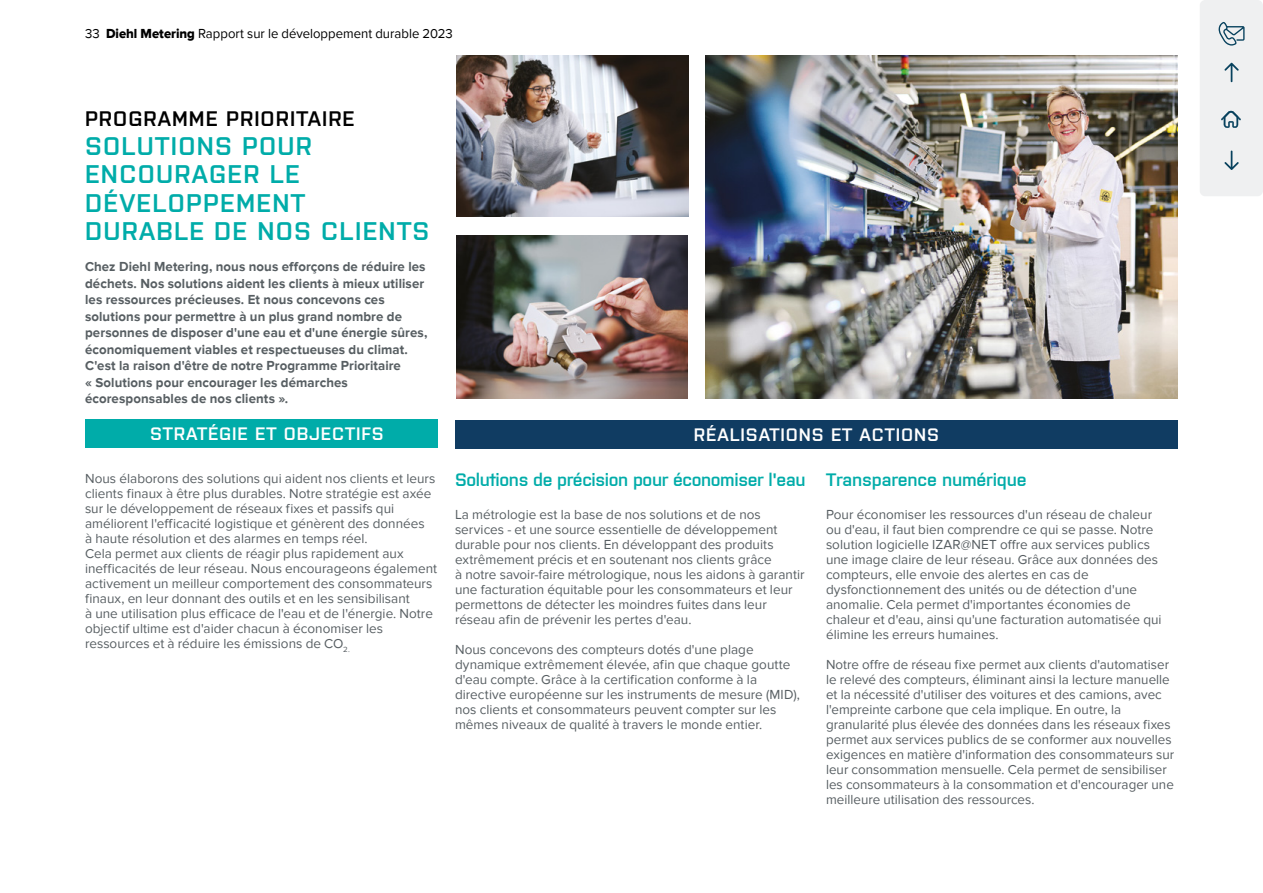
<style>
.page{position:relative;width:1263px;height:893px;background:#fff}
.page>*{position:absolute;margin:0;border:0;box-sizing:border-box;transform-origin:0 0}
.t1{font:600 25.5px/28.5px "Purista";letter-spacing:.05em;color:#00aca9}
.t2{font:600 21px "Purista";letter-spacing:.05em;color:#000}
.t3{font:600 18px "Purista";letter-spacing:-.02em;color:#00aca9}
.t4{font:600 18px "Purista";letter-spacing:.05em;color:#fff}
.t5{font:13.5px/15px "Proxima Nova";color:#575e62}
.t6{font:700 13.5px/16.5px "Proxima Nova";letter-spacing:.01em;color:#575e62}
.t7{font:13.5px "Proxima Nova";letter-spacing:.005em;color:#000}
.s1{font-family:"Proxima Nova Extrabld"}
</style>
<div class="page">
<img style="left:456px;top:55px;width:232px;height:162px">
<div style="left:85px;top:419px;width:353px;height:29px;background:#00aca9"></div>
<div style="left:455px;top:420px;width:723px;height:29px;background:#103c62"></div>
<img style="left:456px;top:235px;width:232px;height:163px">
<img style="left:706px;top:55px;width:472px;height:343px">
<div style="left:1200px;top:0;width:63px;height:196px;background:#eff0f1;border-radius:5px"></div>
<svg style="left:1221px;top:110px;width:20px;height:18px"></svg>
<svg style="left:1218px;top:22px;width:26px;height:24px"></svg>
<svg style="left:1224px;top:151px;width:15px;height:19px"></svg>
<svg style="left:1224px;top:63px;width:15px;height:19px"></svg>
<p class="t7" style="left:85px;top:26px;width:369px">33 <span class="s1">Diehl Metering</span> Rapport sur le développement durable 2023</p>
<h2 class="t2" style="left:85px;top:103px;width:271px">PROGRAMME PRIORITAIRE</h2>
<h1 class="t1" style="left:85px;top:129px;width:346px">SOLUTIONS POUR<br>ENCOURAGER LE<br>DÉVELOPPEMENT<br>DURABLE DE NOS CLIENTS</h1>
<p class="t6" style="left:85px;top:259px;width:344px">Chez Diehl Metering, nous nous efforçons de réduire les déchets. Nos solutions aident les clients à mieux utiliser les ressources précieuses. Et nous concevons ces solutions pour permettre à un plus grand nombre de personnes de disposer d'une eau et d'une énergie sûres, économiquement viables et respectueuses du climat.<br>C'est la raison d'être de notre Programme Prioritaire<br>« Solutions pour encourager les démarches écoresponsables de nos clients ».</p>
<h3 class="t4" style="left:150px;top:420px;width:235px">STRATÉGIE ET OBJECTIFS</h3>
<h3 class="t4" style="left:694px;top:421px;width:247px">RÉALISATIONS ET ACTIONS</h3>
<h3 class="t3" style="left:455px;top:467px;width:352px">Solutions de précision pour économiser l'eau</h3>
<p class="t5" style="left:455px;top:507px;width:351px">La métrologie est la base de nos solutions et de nos services - et une source essentielle de développement durable pour nos clients. En développant des produits extrêmement précis et en soutenant nos clients grâce<br>à notre savoir-faire métrologique, nous les aidons à garantir une facturation équitable pour les consommateurs et leur permettons de détecter les moindres fuites dans leur réseau afin de prévenir les pertes d'eau.</p>
<p class="t5" style="left:455px;top:642px;width:346px">Nous concevons des compteurs dotés d'une plage dynamique extrêmement élevée, afin que chaque goutte d'eau compte. Grâce à la certification conforme à la directive européenne sur les instruments de mesure (MID), nos clients et consommateurs peuvent compter sur les mêmes niveaux de qualité à travers le monde entier.</p>
<h3 class="t3" style="left:826px;top:467px;width:202px">Transparence numérique</h3>
<p class="t5" style="left:826px;top:507px;width:337px">Pour économiser les ressources d'un réseau de chaleur ou d'eau, il faut bien comprendre ce qui se passe. Notre solution logicielle IZAR@NET offre aux services publics une image claire de leur réseau. Grâce aux données des compteurs, elle envoie des alertes en cas de dysfonctionnement des unités ou de détection d'une anomalie. Cela permet d'importantes économies de chaleur et d'eau, ainsi qu'une facturation automatisée qui élimine les erreurs humaines.</p>
<p class="t5" style="left:826px;top:657px;width:350px">Notre offre de réseau fixe permet aux clients d'automatiser le relevé des compteurs, éliminant ainsi la lecture manuelle et la nécessité d'utiliser des voitures et des camions, avec l'empreinte carbone que cela implique. En outre, la granularité plus élevée des données dans les réseaux fixes permet aux services publics de se conformer aux nouvelles exigences en matière d'information des consommateurs sur leur consommation mensuelle. Cela permet de sensibiliser les consommateurs à la consommation et d'encourager une meilleure utilisation des ressources.</p>
<p class="t5" style="left:85px;top:471px;width:354px">Nous élaborons des solutions qui aident nos clients et leurs clients finaux à être plus durables. Notre stratégie est axée sur le développement de réseaux fixes et passifs qui améliorent l'efficacité logistique et génèrent des données<br>à haute résolution et des alarmes en temps réel.<br>Cela permet aux clients de réagir plus rapidement aux inefficacités de leur réseau. Nous encourageons également activement un meilleur comportement des consommateurs finaux, en leur donnant des outils et en les sensibilisant<br>à une utilisation plus efficace de l'eau et de l'énergie. Notre objectif ultime est d'aider chacun à économiser les ressources et à réduire les émissions de CO<sub>2.</sub></p>
</div>
